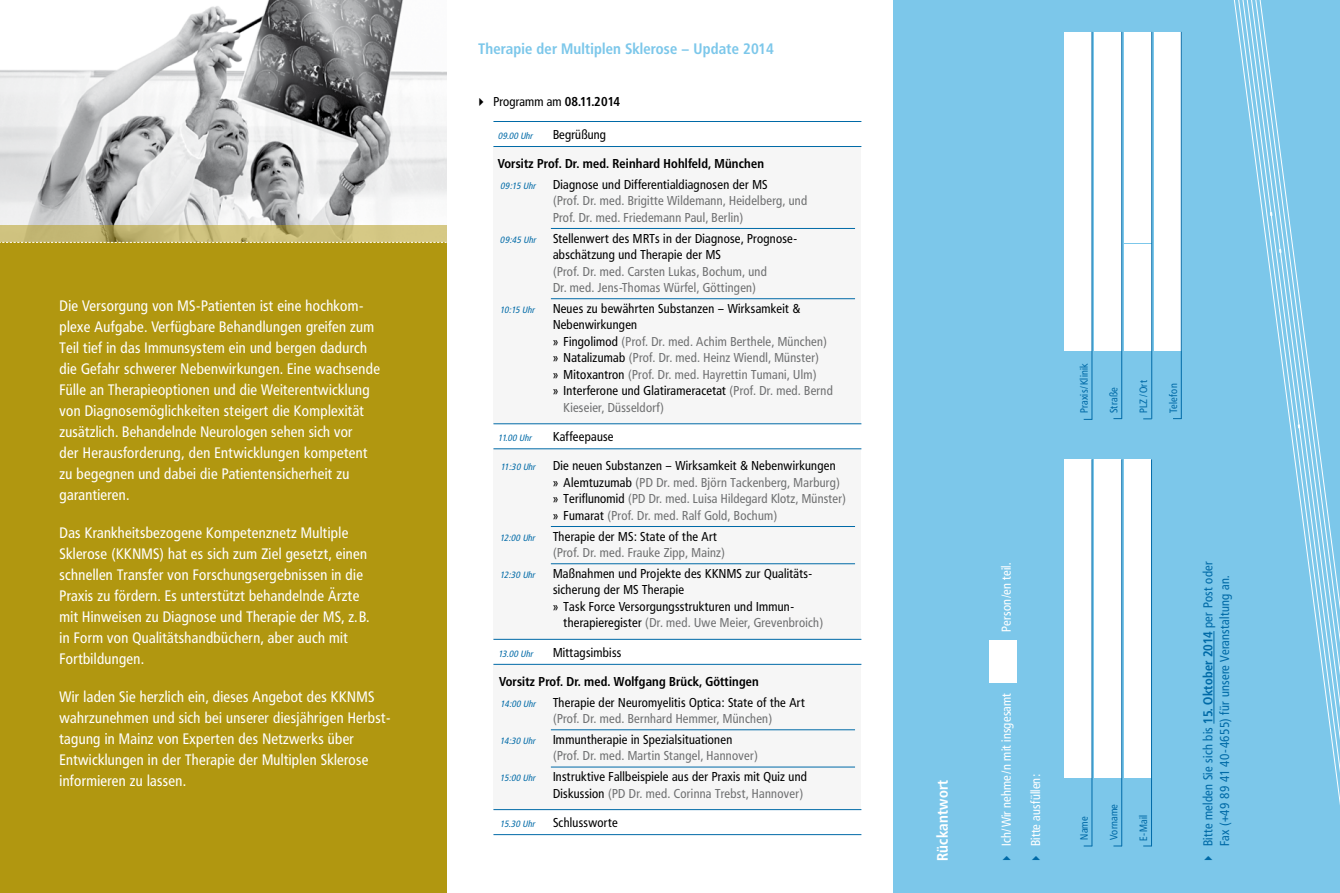
<style>
.page{position:relative;width:1340px;height:893px;background:#fff}
.page>*{position:absolute;margin:0;border:0;box-sizing:border-box;transform-origin:0 0}
.t1{font:15px/21px "Frutiger Condensed BQ";letter-spacing:.025em;color:#fff}
.t2{font:700 15px "Frutiger Condensed BQ";letter-spacing:.015em;color:#7cc7ea}
.t3{font:700 15px "Frutiger Condensed BQ";letter-spacing:.015em;color:#fff}
.t4{font:12.75px/16.5px "Frutiger Condensed BQ";letter-spacing:.025em;color:#707172}
.t5{font:12.75px/16.5px "Frutiger Condensed BQ";letter-spacing:.025em;color:#000}
.t6{font:12.75px/16.5px "Frutiger Condensed BQ";letter-spacing:.025em;color:#006aa7}
.t7{font:700 12.75px/20.7px "Frutiger Condensed BQ";letter-spacing:.015em;color:#000}
.t8{font:12.75px "Frutiger Condensed BQ";letter-spacing:.015em;color:#fff}
.t9{font:10.5px "Frutiger Condensed BQ";letter-spacing:.025em;color:#006aa7}
.t10{font:italic 9px "Frutiger Condensed BQ";color:#006aa7}
.s1{font-weight:700}
.s2{font-weight:400;font-style:italic;font-size:9px;color:#006aa7}
.s3{font-weight:400}
.s4{font-style:italic;font-size:9px;color:#006aa7}
.s5{color:#000}
.s6{color:#707172}
</style>
<div class="page">
<img style="left:0;top:0;width:446px;height:225px">
<div style="left:493px;top:449px;width:368px;height:190px;background:#f6f6f6"></div>
<div style="left:493px;top:147px;width:368px;height:277px;background:#f6f6f6"></div>
<div style="left:493px;top:664px;width:368px;height:145px;background:#f6f6f6"></div>
<hr style="left:493px;top:121px;width:368px;height:1px;background:#006aa7">
<hr style="left:493px;top:146px;width:368px;height:1px;background:#006aa7">
<hr style="left:551px;top:228px;width:304px;height:1px;background:#006aa7">
<hr style="left:551px;top:298px;width:304px;height:1px;background:#006aa7">
<hr style="left:493px;top:424px;width:368px;height:1px;background:#006aa7">
<hr style="left:493px;top:449px;width:368px;height:1px;background:#006aa7">
<hr style="left:551px;top:526px;width:304px;height:1px;background:#006aa7">
<hr style="left:551px;top:563px;width:304px;height:1px;background:#006aa7">
<hr style="left:493px;top:639px;width:368px;height:1px;background:#006aa7">
<hr style="left:493px;top:664px;width:368px;height:1px;background:#006aa7">
<hr style="left:551px;top:729px;width:304px;height:1px;background:#006aa7">
<hr style="left:551px;top:767px;width:304px;height:1px;background:#006aa7">
<hr style="left:493px;top:809px;width:368px;height:1px;background:#006aa7">
<hr style="left:493px;top:834px;width:368px;height:1px;background:#006aa7">
<div style="left:0;top:242px;width:446px;height:651px;background:#b19710"></div>
<svg style="left:0;top:225px;width:446px;height:17px;background:#c8bb78"></svg>
<div style="left:893px;top:0;width:446px;height:893px;background:#7cc7ea"></div>
<div style="left:1064px;top:459px;width:28px;height:319px;background:#fff"></div>
<div style="left:1094px;top:32px;width:27px;height:319px;background:#fff"></div>
<div style="left:1094px;top:459px;width:27px;height:319px;background:#fff"></div>
<div style="left:1124px;top:244px;width:27px;height:107px;background:#fff"></div>
<div style="left:1124px;top:32px;width:27px;height:210px;background:#fff"></div>
<div style="left:1153px;top:32px;width:28px;height:319px;background:#fff"></div>
<hr style="left:1091px;top:459px;width:1px;height:387px;background:#006aa7">
<hr style="left:1121px;top:32px;width:1px;height:387px;background:#006aa7">
<hr style="left:1121px;top:459px;width:1px;height:387px;background:#006aa7">
<hr style="left:1151px;top:32px;width:1px;height:387px;background:#006aa7">
<hr style="left:1181px;top:32px;width:1px;height:387px;background:#006aa7">
<div style="left:1064px;top:32px;width:28px;height:319px;background:#fff"></div>
<hr style="left:1091px;top:32px;width:1px;height:388px;background:#006aa7">
<div style="left:1124px;top:459px;width:27px;height:319px;background:#fff"></div>
<hr style="left:1151px;top:459px;width:1px;height:387px;background:#006aa7">
<div style="left:989px;top:640px;width:27px;height:42px;background:#fff"></div>
<svg style="left:1248px;top:0;width:91px;height:782px"></svg>
<svg style="left:1253px;top:0;width:86px;height:748px"></svg>
<svg style="left:1257px;top:0;width:82px;height:717px"></svg>
<svg style="left:1297px;top:424px;width:3px;height:5px"></svg>
<hr style="left:1213px;top:631px;width:1px;height:93px;background:#006aa7">
<svg style="left:0;top:242px;width:446px;height:1px"></svg>
<p class="t1" style="left:60px;top:295px;width:322px">Die Versorgung von MS-Patienten ist eine hochkom&shy;plexe Aufgabe. Verfügbare Behandlungen greifen zum Teil tief in das Immunsystem ein und bergen dadurch die Gefahr schwerer Nebenwirkungen. Eine wachsende Fülle an Therapieoptionen und die Weiterentwicklung von Diagnosemöglichkeiten steigert die Komplexität zusätzlich. Behandelnde Neurologen sehen sich vor<br>der Herausforderung, den Entwicklungen kompetent zu begegnen und dabei die Patientensicherheit zu garantieren.</p>
<p class="t1" style="left:60px;top:522px;width:311px">Das Krankheitsbezogene Kompetenznetz Multiple Sklerose (KKNMS) hat es sich zum Ziel gesetzt, einen schnellen Transfer von Forschungsergebnissen in die Praxis zu fördern. Es unterstützt behandelnde Ärzte mit Hinweisen zu Diagnose und Therapie der MS, z.B. in Form von Qualitätshandbüchern, aber auch mit Fortbildungen.</p>
<p class="t1" style="left:60px;top:686px;width:332px">Wir laden Sie herzlich ein, dieses Angebot des KKNMS wahrzunehmen und sich bei unserer diesjährigen Herbst&shy;tagung in Mainz von Experten des Netzwerks über Entwicklungen in der Therapie der Multiplen Sklerose informieren zu lassen.</p>
<p class="t2" style="left:478px;top:40px;width:297px">Therapie der Multiplen Sklerose – Update 2014</p>
<p class="t5" style="left:493px;top:93px;width:128px">Programm am <span class="s1">08.11.2014</span></p>
<p class="t10" style="left:498px;top:130px;width:39px">09.00 Uhr</p>
<p class="t5" style="left:553px;top:126px;width:55px">Begrüßung</p>
<p class="t7" style="left:498px;top:153px;width:271px">Vorsitz Prof. Dr. med. Reinhard Hohlfeld, München<br><span class="s2">09:15 Uhr</span> <span class="s3">Diagnose und Differentialdiagnosen der MS</span></p>
<p class="t4" style="left:553px;top:192px;width:256px">(Prof. Dr. med. Brigitte Wildemann, Heidelberg, und<br>Prof. Dr. med. Friedemann Paul, Berlin)</p>
<p class="t5" style="left:553px;top:230px;width:246px;text-indent:-53px"><span class="s4">09:45 Uhr</span> Stellenwert des MRTs in der Diagnose, Prognose&shy;abschätzung und Therapie der MS</p>
<p class="t4" style="left:553px;top:263px;width:215px">(Prof. Dr. med. Carsten Lukas, Bochum, und<br>Dr. med. Jens-Thomas Würfel, Göttingen)</p>
<p class="t10" style="left:500px;top:304px;width:38px">10:15 Uhr</p>
<p class="t5" style="left:553px;top:300px;width:249px">Neues zu bewährten Substanzen – Wirksamkeit &amp;</p>
<p class="t5" style="left:553px;top:316px;width:86px">Nebenwirkungen</p>
<p class="t4" style="left:553px;top:333px;width:275px"><span class="s5">» Fingolimod</span> (Prof. Dr. med. Achim Berthele, München)</p>
<p class="t4" style="left:553px;top:349px;width:267px"><span class="s5">» Natalizumab</span> (Prof. Dr. med. Heinz Wiendl, Münster)</p>
<p class="t4" style="left:553px;top:366px;width:265px"><span class="s5">» Mitoxantron</span> (Prof. Dr. med. Hayrettin Tumani, Ulm)</p>
<p class="t5" style="left:553px;top:382px;width:281px">» Interferone und Glatirameracetat <span class="s6">(Prof. Dr. med. Bernd</span></p>
<p class="t4" style="left:563px;top:399px;width:102px">Kieseier, Düsseldorf)</p>
<p class="t10" style="left:498px;top:432px;width:37px">11.00 Uhr</p>
<p class="t5" style="left:553px;top:428px;width:62px">Kaffeepause</p>
<p class="t4" style="left:553px;top:457px;width:294px;text-indent:-53px"><span class="s4">11:30 Uhr</span> <span class="s5">Die neuen Substanzen – Wirksamkeit &amp; Nebenwirkungen<br>» Alemtuzumab</span> (PD Dr. med. Björn Tackenberg, Marburg) <span class="s5">» Teriflunomid</span> (PD Dr. med. Luisa Hildegard Klotz, Münster) <span class="s5">» Fumarat</span> (Prof. Dr. med. Ralf Gold, Bochum)</p>
<p class="t4" style="left:553px;top:528px;width:173px;text-indent:-53px"><span class="s4">12:00 Uhr</span> <span class="s5">Therapie der MS: State of the Art </span>(Prof. Dr. med. Frauke Zipp, Mainz)</p>
<p class="t5" style="left:553px;top:565px;width:261px;text-indent:-53px"><span class="s4">12:30 Uhr</span> Maßnahmen und Projekte des KKNMS zur Qualitäts&shy;sicherung der MS Therapie<br>» Task Force Versorgungsstrukturen und Immun-</p>
<p class="t4" style="left:563px;top:614px;width:261px"><span class="s5">therapieregister</span> (Dr. med. Uwe Meier, Grevenbroich)</p>
<p class="t10" style="left:498px;top:648px;width:39px">13.00 Uhr</p>
<p class="t5" style="left:553px;top:644px;width:70px">Mittagsimbiss</p>
<p class="t5" style="left:499px;top:671px;width:307px;line-height:20.7px"><span class="s1">Vorsitz Prof. Dr. med. Wolfgang Brück, Göttingen<br></span><span class="s4">14:00 Uhr</span> Therapie der Neuromyelitis Optica: State of the Art</p>
<p class="t4" style="left:500px;top:708px;width:274px;line-height:20.7px;text-indent:53px">(Prof. Dr. med. Bernhard Hemmer, München)<br><span class="s4">14:30 Uhr</span> <span class="s5">Immuntherapie in Spezialsituationen</span></p>
<p class="t5" style="left:500px;top:745px;width:308px;line-height:20.7px;text-align:center"><span class="s6">(Prof. Dr. med. Martin Stangel, Hannover)<br></span><span class="s4">15:00 Uhr</span> Instruktive Fallbeispiele aus der Praxis mit Quiz und</p>
<p class="t4" style="left:553px;top:785px;width:252px"><span class="s5">Diskussion</span> (PD Dr. med. Corinna Trebst, Hannover)</p>
<p class="t5" style="left:500px;top:814px;width:119px"><span class="s4">15.30 Uhr</span> Schlussworte</p>
<p class="t9" style="left:1077px;top:413px;width:51px;rotate:-90deg">Praxis/Klinik</p>
<p class="t9" style="left:1107px;top:413px;width:27px;rotate:-90deg">Straße</p>
<p class="t9" style="left:1136px;top:413px;width:35px;rotate:-90deg">PLZ/Ort</p>
<p class="t9" style="left:1166px;top:413px;width:31px;rotate:-90deg">Telefon</p>
<p class="t3" style="left:933px;top:861px;width:83px;rotate:-90deg">Rückantwort</p>
<p class="t8" style="left:998px;top:632px;width:71px;rotate:-90deg">Person/en teil.</p>
<p class="t8" style="left:998px;top:846px;width:155px;rotate:-90deg">Ich/Wir nehme/n mit insgesamt</p>
<p class="t8" style="left:1027px;top:846px;width:73px;rotate:-90deg">Bitte ausfüllen:</p>
<p class="t9" style="left:1077px;top:840px;width:25px;rotate:-90deg">Name</p>
<p class="t9" style="left:1107px;top:840px;width:37px;rotate:-90deg">Vorname</p>
<p class="t9" style="left:1136px;top:841px;width:27px;rotate:-90deg">E-Mail</p>
<p class="t6" style="left:1199px;top:846px;width:286px;rotate:-90deg">Bitte melden Sie sich bis <span class="s1">15. Oktober 2014</span> per Post oder<br>Fax (+49 89 41 40-4655) für unsere Veranstaltung an.</p>
</div>
